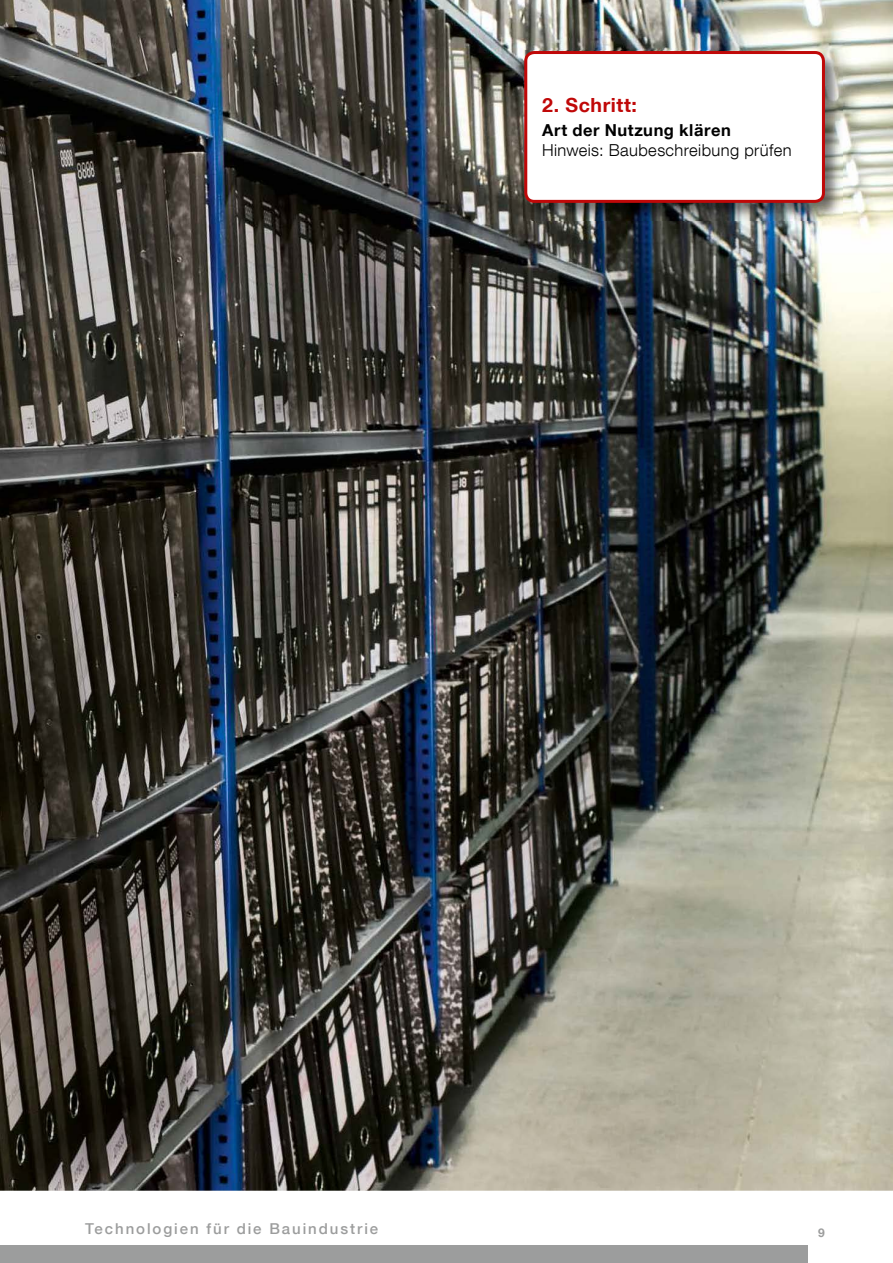
<style>
.page{position:relative;width:893px;height:1263px;background:#fff}
.page>*{position:absolute;margin:0;border:0;box-sizing:border-box;transform-origin:0 0}
.t1{font:700 19.5px "Helvetica Neue LT Com";letter-spacing:.03em;color:#c00808}
.t2{font:300 16.5px "Helvetica Neue LT Com";letter-spacing:.025em;color:#000}
.t3{font:700 16.5px "Helvetica Neue LT Com";letter-spacing:.035em;color:#000}
.t4{font:500 15px "Helvetica Neue LT Com";letter-spacing:.13em;color:#9c9d9d}
.t5{font:700 12px "Helvetica Neue LT Com";color:#9c9d9d}
</style>
<div class="page">
<img style="left:0;top:0;width:893px;height:1191px">
<div style="left:0;top:1246px;width:808px;height:17px;background:#9c9d9d"></div>
<img style="left:524px;top:51px;width:318px;height:170px">
<div style="left:526px;top:53px;width:297px;height:148px;background:#fff;border-radius:9px"></div>
<div style="left:524px;top:51px;width:301px;height:152px;border:3px solid #c00808;border-radius:9px"></div>
<h1 class="t1" style="left:542px;top:93px;width:96px">2. Schritt:</h1>
<p class="t3" style="left:542px;top:120px;width:190px">Art der Nutzung klären</p>
<p class="t2" style="left:542px;top:140px;width:251px">Hinweis: Baubeschreibung prüfen</p>
<p class="t4" style="left:85px;top:1220px;width:295px">Technologien für die Bauindustrie</p>
<p class="t5" style="left:818px;top:1225px;width:8px">9</p>
</div>
